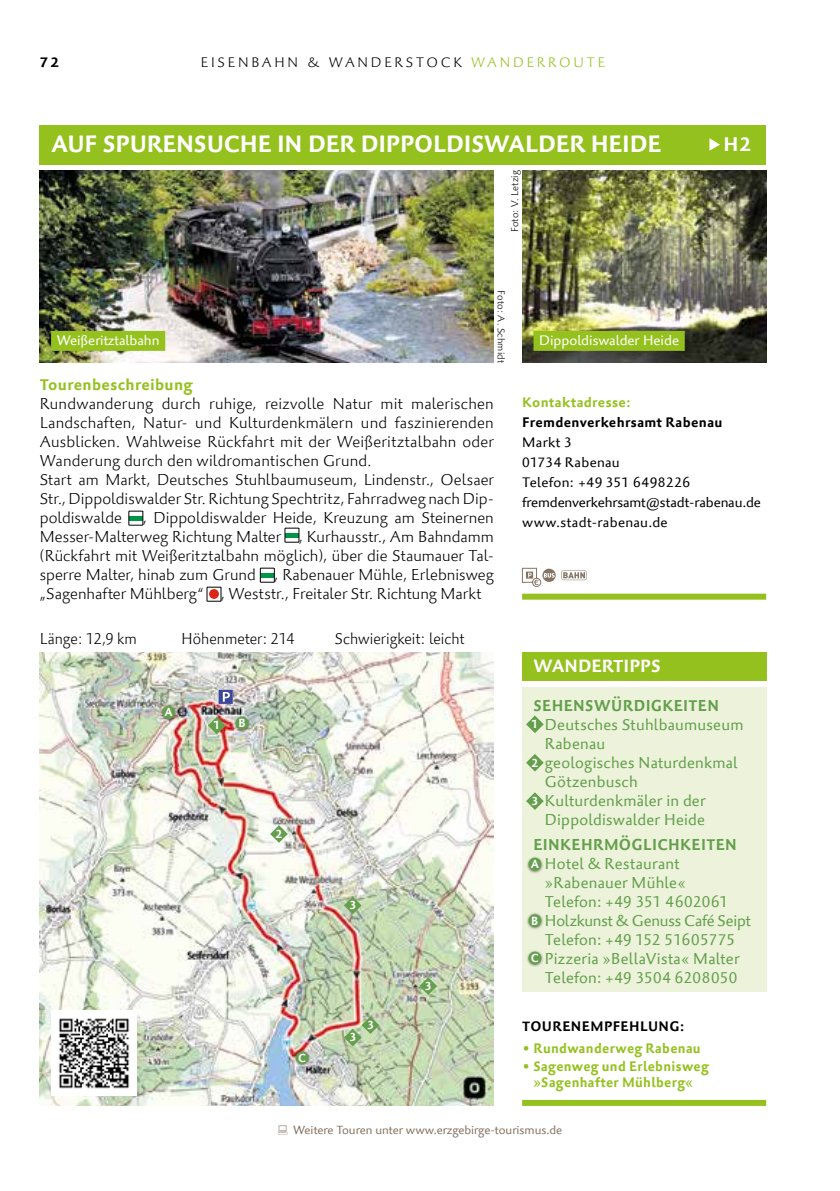
<style>
.page{position:relative;width:840px;height:1191px;background:#fff}
.page>*{position:absolute;margin:0;border:0;box-sizing:border-box;transform-origin:0 0}
.t1{font:700 24px "Palatino Sans Com";letter-spacing:-.01em;color:#fff}
.t2{font:700 20px "Palatino Sans Com";color:#fff}
.t3{font:700 18px "Palatino Sans Com";color:#fff}
.t4{font:300 16px/19px "Palatino Sans Com";letter-spacing:.01em;color:#000}
.t5{font:16px/19px "Palatino Sans Com";letter-spacing:.02em;color:#649f4d}
.t6{font:16px/19px "Palatino Sans Com";color:#649f4d;text-align:center}
.t7{font:300 16px "Palatino Sans Com";letter-spacing:.01em;color:#000;scale:.95 1}
.t8{font:700 16px "Palatino Sans Com";letter-spacing:.025em;color:#649f4d}
.t9{font:700 16px "Palatino Sans Com";letter-spacing:.02em;color:#95c11f}
.t10{font:14px/20px "Palatino Sans Com";letter-spacing:.02em;color:#000}
.t11{font:700 14px/16px "Palatino Sans Com";letter-spacing:.025em;color:#95c11f;text-align:center}
.t12{font:700 14px "Palatino Sans Com";letter-spacing:.03em;color:#000}
.t13{font:14px "Palatino Sans Com";color:#fff}
.t14{font:300 14px "Palatino Sans Com";letter-spacing:.2em;color:#000}
.t15{font:700 14px "Palatino Sans Com";letter-spacing:.03em;color:#000;scale:1.05 1}
.t16{font:12px "Palatino Sans Com";color:#857464}
.t17{font:700 12px "Palatino Sans Com";color:#fff}
.t18{font:300 10px "Palatino Sans Com";letter-spacing:.02em;color:#000}
.s1{color:#95c11f}
</style>
<div class="page">
<svg style="left:278px;top:1125px;width:9px;height:9px"></svg>
<div style="left:522px;top:687px;width:243px;height:305px;background:#ecf3da"></div>
<div style="left:40px;top:125px;width:725px;height:39px;background:#95c11f"></div>
<div style="left:129px;top:516px;width:14px;height:5px;background:#009646"></div>
<div style="left:129px;top:511px;width:14px;height:14px;border:1px solid #000"></div>
<div style="left:285px;top:533px;width:14px;height:5px;background:#009646"></div>
<div style="left:285px;top:528px;width:14px;height:14px;border:1px solid #000"></div>
<div style="left:260px;top:573px;width:14px;height:5px;background:#009646"></div>
<div style="left:260px;top:568px;width:14px;height:14px;border:1px solid #000"></div>
<div style="left:207px;top:587px;width:14px;height:14px;border:1px solid #000"></div>
<div style="left:209px;top:589px;width:10px;height:10px;background:#da2718;border-radius:50%"></div>
<svg style="left:709px;top:138px;width:10px;height:13px"></svg>
<img style="left:522px;top:170px;width:243px;height:193px">
<img style="left:40px;top:170px;width:453px;height:193px">
<div style="left:522px;top:652px;width:243px;height:28px;background:#95c11f"></div>
<div style="left:526px;top:855px;width:18px;height:18px;background:#000;opacity:.5"></div>
<div style="left:528px;top:857px;width:13px;height:13px;background:#649f4d;border-radius:50%"></div>
<div style="left:526px;top:912px;width:18px;height:18px;background:#000;opacity:.5"></div>
<div style="left:528px;top:914px;width:13px;height:13px;background:#649f4d;border-radius:50%"></div>
<div style="left:526px;top:949px;width:18px;height:18px;background:#000;opacity:.5"></div>
<div style="left:528px;top:951px;width:13px;height:13px;background:#649f4d;border-radius:50%"></div>
<img style="left:40px;top:652px;width:453px;height:454px">
<div style="left:533px;top:331px;width:151px;height:20px;background:#95c11f"></div>
<div style="left:51px;top:331px;width:114px;height:20px;background:#95c11f"></div>
<div style="left:522px;top:593px;width:243px;height:6px;background:#95c11f"></div>
<div style="left:522px;top:1100px;width:243px;height:6px;background:#95c11f"></div>
<img style="left:51px;top:1010px;width:85px;height:85px">
<svg style="left:561px;top:570px;width:25px;height:10px"></svg>
<div style="left:293px;top:1049px;width:18px;height:18px;background:#000;opacity:.5"></div>
<div style="left:295px;top:1051px;width:13px;height:13px;background:#649f4d;border-radius:50%"></div>
<svg style="left:526px;top:715px;width:17px;height:18px"></svg>
<svg style="left:526px;top:754px;width:17px;height:17px"></svg>
<svg style="left:526px;top:792px;width:17px;height:18px"></svg>
<svg style="left:270px;top:825px;width:17px;height:18px"></svg>
<svg style="left:344px;top:896px;width:17px;height:18px"></svg>
<svg style="left:419px;top:977px;width:18px;height:18px"></svg>
<svg style="left:344px;top:1016px;width:35px;height:30px"></svg>
<svg style="left:218px;top:689px;width:15px;height:15px"></svg>
<div style="left:160px;top:704px;width:18px;height:18px;background:#000;opacity:.5"></div>
<div style="left:162px;top:706px;width:13px;height:13px;background:#649f4d;border-radius:50%"></div>
<svg style="left:208px;top:716px;width:17px;height:18px"></svg>
<div style="left:233px;top:714px;width:18px;height:18px;background:#000;opacity:.5"></div>
<div style="left:235px;top:716px;width:13px;height:13px;background:#649f4d;border-radius:50%"></div>
<div style="left:522px;top:568px;width:14px;height:14px;border:1px solid #857464"></div>
<div style="left:532px;top:578px;width:8px;height:9px;border:1px solid #857464;border-radius:50%"></div>
<svg style="left:525px;top:568px;width:30px;height:17px"></svg>
<p class="t15" style="left:40px;top:53px;width:20px">72</p>
<p class="t14" style="left:201px;top:53px;width:405px">EISENBAHN &amp; WANDERSTOCK <span class="s1">WANDERROUTE</span></p>
<h1 class="t1" style="left:51px;top:129px;width:611px">AUF SPURENSUCHE IN DER DIPPOLDISWALDER HEIDE</h1>
<p class="t2" style="left:723px;top:131px;width:29px">H2</p>
<p class="t18" style="left:508px;top:232px;width:64px;rotate:-90deg">Foto: V. Letzig</p>
<p class="t18" style="left:507px;top:290px;width:74px;rotate:90deg">Foto: A. Schmidt</p>
<p class="t13" style="left:57px;top:332px;width:104px">Weißeritztalbahn</p>
<p class="t13" style="left:539px;top:332px;width:141px">Dippoldiswalder Heide</p>
<p class="t9" style="left:40px;top:374px;width:154px">Tourenbeschreibung</p>
<p class="t4" style="left:40px;top:394px;width:455px">Rundwanderung durch ruhige, reizvolle Natur mit malerischen Landschaften, Natur- und Kulturdenkmälern und faszinierenden Ausblicken. Wahlweise Rückfahrt mit der Weißeritztalbahn oder Wanderung durch den wildromantischen Grund.<br>Start am Markt, Deutsches Stuhlbaumuseum, Lindenstr., Oelsaer Str., Dippoldiswalder Str. Richtung Spechtritz, Fahrradweg nach Dip&shy;poldiswalde</p>
<p class="t4" style="left:40px;top:508px;width:455px;text-align:justify;text-indent:103px">, Dippoldiswalder Heide, Kreuzung am Steinernen Messer-Malterweg Richtung Malter , Kurhausstr., Am Bahndamm (Rückfahrt mit Weißeritztalbahn möglich), über die Staumauer Tal&shy;sperre Malter, hinab zum Grund , Rabenauer Mühle, Erlebnisweg „Sagenhafter Mühlberg“ , Weststr., Freitaler Str. Richtung Markt</p>
<p class="t7" style="left:40px;top:629px;width:104px">Länge: 12,9 km</p>
<p class="t7" style="left:181px;top:629px;width:121px">Höhenmeter: 214</p>
<p class="t7" style="left:334px;top:629px;width:138px">Schwierigkeit: leicht</p>
<p class="t17" style="left:164px;top:704px;width:10px">A</p>
<p class="t17" style="left:213px;top:717px;width:8px">1</p>
<p class="t17" style="left:238px;top:715px;width:9px">B</p>
<p class="t17" style="left:275px;top:826px;width:8px">2</p>
<p class="t17" style="left:298px;top:1050px;width:9px">C</p>
<p class="t17" style="left:349px;top:897px;width:8px">3</p>
<p class="t17" style="left:349px;top:1029px;width:8px">3</p>
<p class="t17" style="left:367px;top:1017px;width:8px">3</p>
<p class="t17" style="left:424px;top:978px;width:8px">3</p>
<p class="t11" style="left:522px;top:395px;width:110px">Kontaktadresse:</p>
<p class="t12" style="left:522px;top:413px;width:202px">Fremdenverkehrsamt Rabenau</p>
<p class="t10" style="left:522px;top:432px;width:240px">Markt 3<br>01734 Rabenau<br>Telefon: +49 351 6498226 fremdenverkehrsamt@stadt-rabenau.de www.stadt-rabenau.de</p>
<p class="t3" style="left:533px;top:654px;width:129px">WANDERTIPPS</p>
<p class="t8" style="left:533px;top:695px;width:187px">SEHENSWÜRDIGKEITEN</p>
<p class="t5" style="left:544px;top:715px;width:200px;text-indent:-11px">• Deutsches Stuhlbaumuseum<br>Rabenau</p>
<p class="t5" style="left:544px;top:753px;width:194px;text-indent:-11px">• geologisches Naturdenkmal<br>Götzenbusch</p>
<p class="t5" style="left:533px;top:791px;width:173px;text-align:right">• Kulturdenkmäler in der<br>Dippoldiswalder Heide</p>
<p class="t8" style="left:533px;top:834px;width:205px">EINKEHRMÖGLICHKEITEN</p>
<p class="t5" style="left:544px;top:853px;width:185px;text-indent:-11px">• Hotel &amp; Restaurant »Rabenauer Mühle«<br>Telefon: +49 351 4602061</p>
<p class="t6" style="left:533px;top:910px;width:219px">• Holzkunst &amp; Genuss Café Seipt<br>Telefon: +49 152 51605775</p>
<p class="t5" style="left:533px;top:948px;width:207px;text-align:center">• Pizzeria »BellaVista« Malter<br>Telefon: +49 3504 6208050</p>
<p class="t17" style="left:531px;top:716px;width:8px">1</p>
<p class="t17" style="left:531px;top:755px;width:8px">2</p>
<p class="t17" style="left:531px;top:793px;width:8px">3</p>
<p class="t17" style="left:530px;top:856px;width:10px">A</p>
<p class="t17" style="left:531px;top:912px;width:9px">B</p>
<p class="t17" style="left:530px;top:950px;width:9px">C</p>
<p class="t12" style="left:522px;top:1017px;width:164px">TOURENEMPFEHLUNG:</p>
<p class="t11" style="left:522px;top:1040px;width:180px">• Rundwanderweg Rabenau</p>
<p class="t11" style="left:522px;top:1059px;width:188px">• Sagenweg und Erlebnisweg »Sagenhafter Mühlberg«</p>
<p class="t16" style="left:293px;top:1122px;width:270px">Weitere Touren unter www.erzgebirge-tourismus.de</p>
</div>
